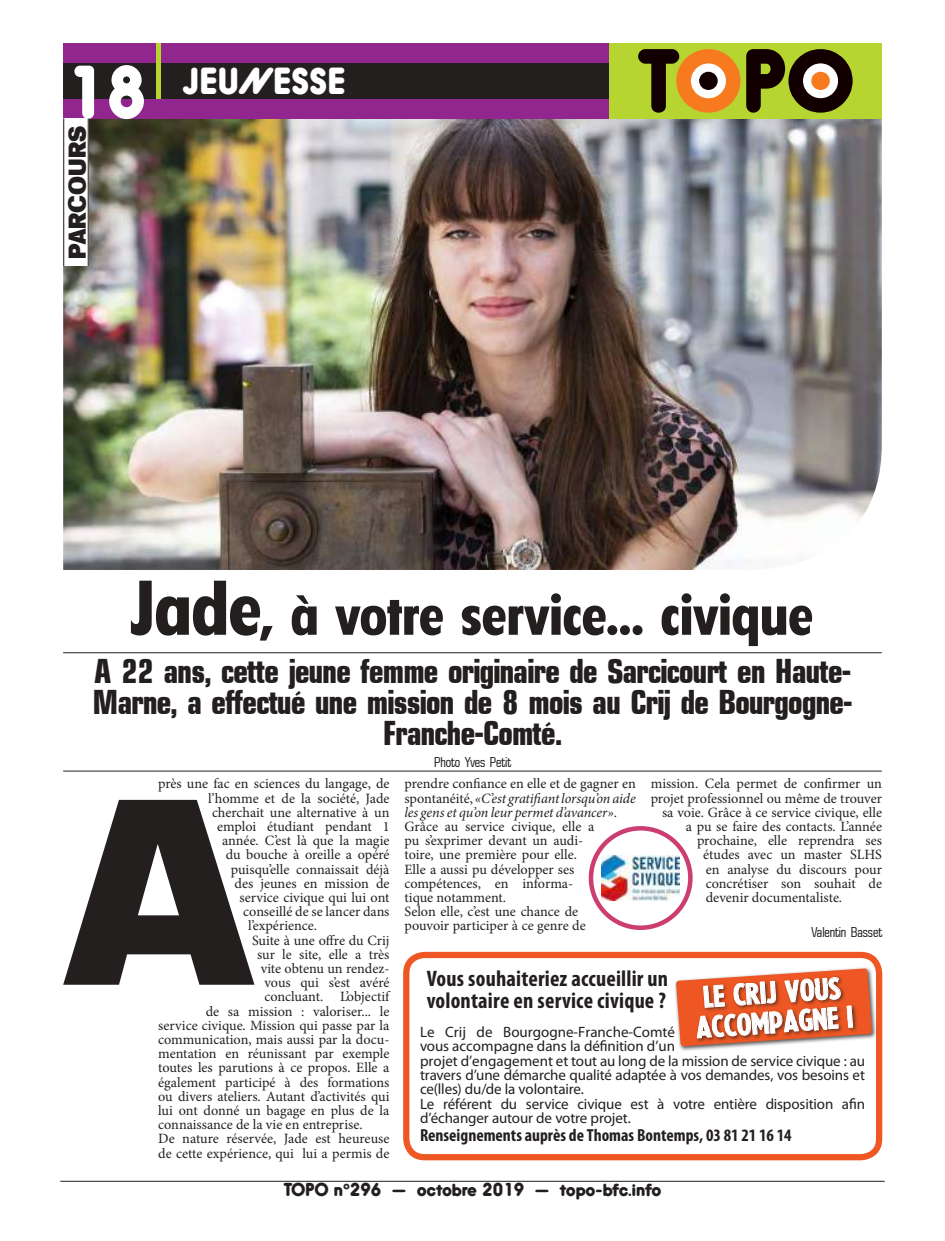
<style>
.page{position:relative;width:945px;height:1241px;background:#fff}
.page>*{position:absolute;margin:0;border:0;box-sizing:border-box;transform-origin:0 0}
.t1{font:56.75px "Florida Serial Xbold";letter-spacing:-.005em;color:#241f1f}
.t2{font:35.25px "Hiruko Black Alternate";letter-spacing:.015em;color:#fff}
.t3{font:700 34.25px/30.8px "Eurasia Cd";letter-spacing:-.01em;color:#241f1f;text-align:center}
.t4{font:25px/30px "La Presse";color:#fff;text-align:center}
.t5{font:800 23.75px "Formula Serial";color:#241f1f}
.t6{font:700 condensed 22.5px/22.5px "Myriad Pro";letter-spacing:.01em;color:#241f1f}
.t7{font:700 condensed 17.5px "Myriad Pro";color:#241f1f}
.t8{font:17.5px "Hiruko Black Alternate";letter-spacing:-.01em;color:#241f1f}
.t9{font:15px/14.4px "Myriad Pro";letter-spacing:-.005em;color:#241f1f}
.t10{font:14.25px/14.2px "Minion Pro";color:#241f1f}
.t11{font:14.25px "Eurasia Cd";color:#241f1f}
.s1{font-size:70.38px}
.s2{font-size:75px}
.s3{font-style:italic}
</style>
<div class="page">
<img style="left:63px;top:118px;width:819px;height:452px">
<hr style="left:63px;top:652px;width:819px;height:1px;background:#241f1f">
<hr style="left:63px;top:770px;width:819px;height:1px;background:#241f1f">
<svg style="left:63px;top:799px;width:191px;height:185px"></svg>
<img style="left:601px;top:855px;width:79px;height:45px">
<div style="left:589px;top:826px;width:104px;height:103px;border:4px solid #cc3e71;border-radius:50%"></div>
<div style="left:403px;top:951px;width:479px;height:209px;border:6px solid #ee5723;border-radius:18px"></div>
<div style="left:674px;top:966px;width:203px;height:85px;background:#241f1f;opacity:.75"></div>
<svg style="left:676px;top:966px;width:196px;height:82px"></svg>
<hr style="left:60px;top:1180px;width:825px;height:1px;background:#241f1f">
<div style="left:63px;top:61px;width:547px;height:40px;background:#241f1f"></div>
<div style="left:63px;top:43px;width:546px;height:20px;background:#92268f"></div>
<div style="left:156px;top:43px;width:5px;height:56px;background:#b6d530"></div>
<div style="left:63px;top:99px;width:546px;height:19px;background:#92268f"></div>
<div style="left:609px;top:43px;width:273px;height:75px;background:#b6d530"></div>
<svg style="left:746px;top:49px;width:107px;height:64px"></svg>
<div style="left:811px;top:72px;width:19px;height:18px;background:#f77a1f;border-radius:50%"></div>
<svg style="left:638px;top:49px;width:102px;height:64px"></svg>
<div style="left:699px;top:72px;width:19px;height:18px;background:#120000;border-radius:50%"></div>
<div style="left:63px;top:118px;width:25px;height:148px;background:#fff"></div>
<hr style="left:63px;top:118px;width:1px;height:148px;background:#241f1f">
<hr style="left:88px;top:118px;width:1px;height:148px;background:#241f1f">
<h2 class="t2" style="left:63px;top:59px;width:284px"><span class="s1">18</span> JEUNESSE</h2>
<h3 class="t5" style="left:62px;top:259px;width:135px;rotate:-90deg">PARCOURS</h3>
<h1 class="t1" style="left:131px;top:571px;width:683px"><span class="s2">Jade</span>, à votre service... civique</h1>
<h3 class="t3" style="left:93px;top:656px;width:761px">A 22 ans, cette jeune femme originaire de Sarcicourt en Haute-<br>Marne, a effectué une mission de 8 mois au Crij de Bourgogne-<br>Franche-Comté.</h3>
<p class="t11" style="left:434px;top:754px;width:78px">Photo Yves Petit</p>
<p class="t10" style="left:158px;top:776px;width:233px">près une fac en sciences du langage, de</p>
<p class="t10" style="left:208px;top:790px;width:183px">l’homme et de la société, Jade</p>
<p class="t10" style="left:212px;top:805px;width:179px">cherchait une alternative à un</p>
<p class="t10" style="left:217px;top:819px;width:174px">emploi étudiant pendant 1</p>
<p class="t10" style="left:222px;top:833px;width:169px">année. C’est là que la magie</p>
<p class="t10" style="left:226px;top:847px;width:165px">du bouche à oreille a opéré</p>
<p class="t10" style="left:231px;top:861px;width:160px">puisqu’elle connaissait déjà</p>
<p class="t10" style="left:234px;top:876px;width:157px">des jeunes en mission de</p>
<p class="t10" style="left:239px;top:890px;width:151px">service civique qui lui ont</p>
<p class="t10" style="left:243px;top:904px;width:148px">conseillé de se lancer dans</p>
<p class="t10" style="left:248px;top:918px;width:70px">l’expérience.</p>
<p class="t10" style="left:252px;top:932px;width:139px">Suite à une offre du Crij</p>
<p class="t10" style="left:257px;top:947px;width:134px">sur le site, elle a très</p>
<p class="t10" style="left:261px;top:961px;width:130px">vite obtenu un rendez-</p>
<p class="t10" style="left:264px;top:975px;width:127px">vous qui s’est avéré</p>
<p class="t10" style="left:264px;top:989px;width:127px">concluant. L’objectif</p>
<p class="t10" style="left:206px;top:1003px;width:185px">de sa mission : valoriser... le</p>
<p class="t10" style="left:158px;top:1018px;width:233px">service civique. Mission qui passe par la</p>
<p class="t10" style="left:158px;top:1032px;width:233px">communication, mais aussi par la docu-</p>
<p class="t10" style="left:158px;top:1046px;width:233px">mentation en réunissant par exemple</p>
<p class="t10" style="left:158px;top:1060px;width:233px">toutes les parutions à ce propos. Elle a</p>
<p class="t10" style="left:158px;top:1074px;width:233px">également participé à des formations</p>
<p class="t10" style="left:158px;top:1088px;width:233px">ou divers ateliers. Autant d’activités qui</p>
<p class="t10" style="left:158px;top:1103px;width:233px">lui ont donné un bagage en plus de la</p>
<p class="t10" style="left:158px;top:1117px;width:206px">connaissance de la vie en entreprise.</p>
<p class="t10" style="left:158px;top:1131px;width:233px">De nature réservée, Jade est heureuse</p>
<p class="t10" style="left:158px;top:1145px;width:233px">de cette expérience, qui lui a permis de</p>
<p class="t10" style="left:404px;top:776px;width:233px">prendre confiance en elle et de gagner en spontanéité, <span class="s3">«C’est gratifiant lorsqu’on aide les gens et qu’on leur permet d’avancer»</span>.<br>Grâce au service civique, elle a<br>pu s’exprimer devant un audi-<br>toire, une première pour elle.<br>Elle a aussi pu développer ses compétences, en informa-<br>tique notamment.<br>Selon elle, c’est une chance de<br>pouvoir participer à ce genre de</p>
<p class="t10" style="left:651px;top:776px;width:233px">mission. Cela permet de confirmer un</p>
<p class="t10" style="left:651px;top:790px;width:233px">projet professionnel ou même de trouver</p>
<p class="t10" style="left:662px;top:805px;width:221px">sa voie. Grâce à ce service civique, elle</p>
<p class="t10" style="left:686px;top:819px;width:198px">a pu se faire des contacts. L’année</p>
<p class="t10" style="left:697px;top:833px;width:187px">prochaine, elle reprendra ses</p>
<p class="t10" style="left:703px;top:847px;width:180px">études avec un master SLHS</p>
<p class="t10" style="left:706px;top:861px;width:178px">en analyse du discours pour</p>
<p class="t10" style="left:706px;top:876px;width:178px">concrétiser son souhait de</p>
<p class="t10" style="left:706px;top:890px;width:138px">devenir documentaliste.</p>
<p class="t11" style="left:811px;top:924px;width:72px">Valentin Basset</p>
<h3 class="t6" style="left:427px;top:966px;width:243px">Vous souhaiteriez accueillir un volontaire en service civique ?</h3>
<p class="t9" style="left:420px;top:1024px;width:446px">Le Crij de Bourgogne-Franche-Comté<br>vous accompagne dans la définition d’un<br>projet d’engagement et tout au long de la mission de service civique : au travers d’une démarche qualité adaptée à vos demandes, vos besoins et ce(lles) du/de la volontaire.<br>Le référent du service civique est à votre entière disposition afin d’échanger autour de votre projet.</p>
<p class="t7" style="left:420px;top:1124px;width:373px">Renseignements auprès de Thomas Bontemps, 03 81 21 16 14</p>
<h3 class="t4" style="left:693px;top:985px;width:159px;rotate:-4deg">le crij vous accompagne !</h3>
<p class="t8" style="left:283px;top:1178px;width:380px">TOPO n°296 – octobre 2019 – topo-bfc.info</p>
</div>
